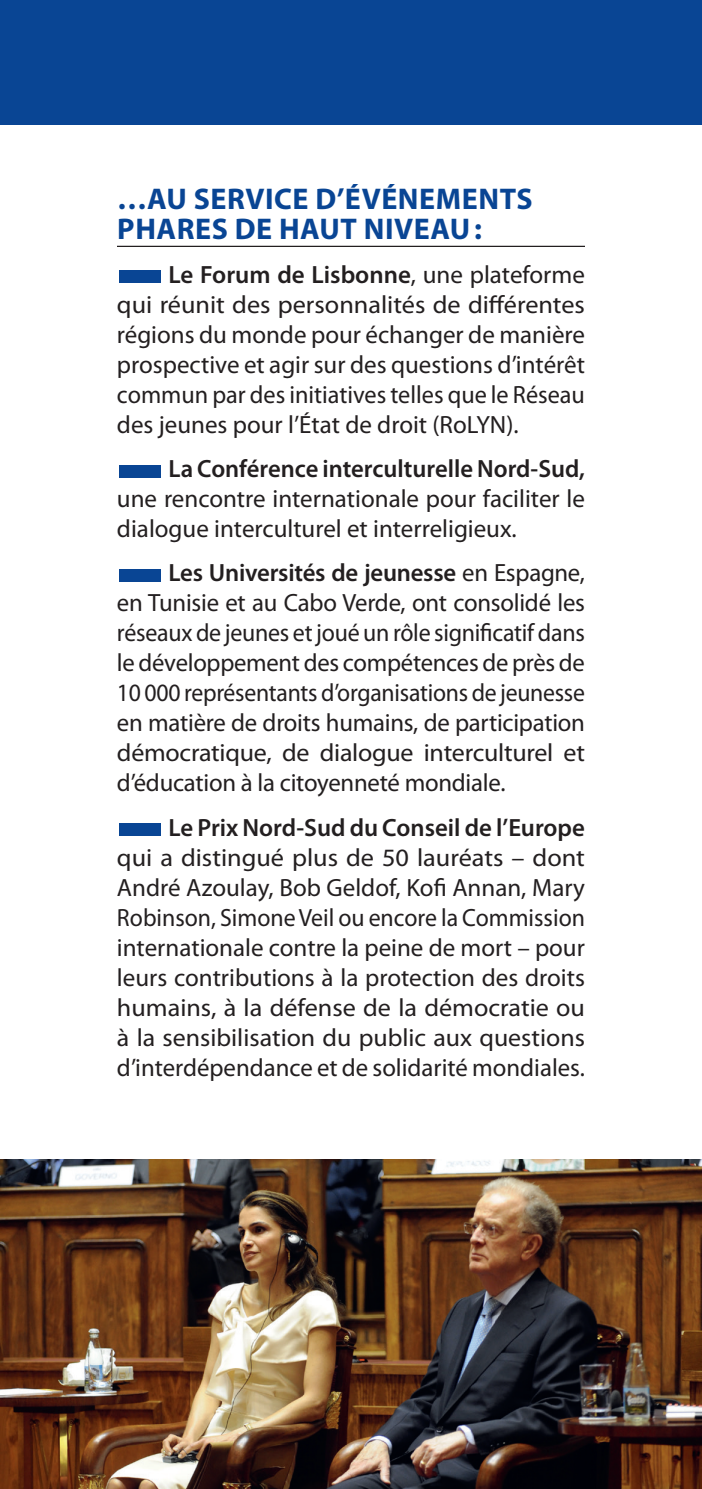
<style>
.page{position:relative;width:702px;height:1489px;background:#fff}
.page>*{position:absolute;margin:0;border:0;box-sizing:border-box;transform-origin:0 0}
.t1{font:700 30px/30px "Myriad Pro";letter-spacing:.02em;color:#094594}
.t2{font:25px/30px "Myriad Pro";color:#231f20;text-align:justify}
.t3{font:25px/30px "Myriad Pro";color:#231f20;text-align:justify;scale:1.05 1}
.s1{color:#094594}
.s2{font-weight:600}
</style>
<div class="page">
<hr style="left:117px;top:246px;width:468px;height:1px;background:#231f20">
<div style="left:0;top:0;width:702px;height:124px;background:#094594"></div>
<img style="left:0;top:1159px;width:702px;height:329px">
<p class="t1" style="left:117px;top:182px;width:417px">…AU SERVICE D’ÉVÉNEMENTS<br>PHARES DE HAUT NIVEAU:</p>
<p class="t2" style="left:117px;top:259px;width:469px"><span class="s1">■</span><span class="s2">Le Forum de Lisbonne</span>, une plateforme qui réunit des personnalités de différentes régions du monde pour échanger de manière prospective et agir sur des questions d’intérêt commun par des initiatives telles que le Réseau des jeunes pour l’État de droit (RoLYN).</p>
<p class="t2" style="left:117px;top:453px;width:469px"><span class="s1">■</span><span class="s2">La Conférence interculturelle Nord-Sud, </span>une rencontre internationale pour faciliter le dialogue interculturel et interreligieux.</p>
<p class="t2" style="left:117px;top:557px;width:469px"><span class="s1">■</span><span class="s2">Les Universités de jeunesse</span> en Espagne, en Tunisie et au Cabo Verde, ont consolidé les réseaux de jeunes et joué un rôle significatif dans le développement des compétences de près de 10 000 représentants d’organisations de jeunesse en matière de droits humains, de participation démocratique, de dialogue interculturel et d’éducation à la citoyenneté mondiale.</p>
<p class="t3" style="left:117px;top:811px;width:447px"><span class="s1">■</span><span class="s2">Le Prix Nord-Sud du Conseil de l’Europe </span>qui a distingué plus de 50 lauréats – dont André Azoulay, Bob Geldof, Kofi Annan, Mary Robinson, Simone Veil ou encore la Commission internationale contre la peine de mort – pour leurs contributions à la protection des droits humains, à la défense de la démocratie ou à la sensibilisation du public aux questions d’interdépendance et de solidarité mondiales.</p>
</div>
